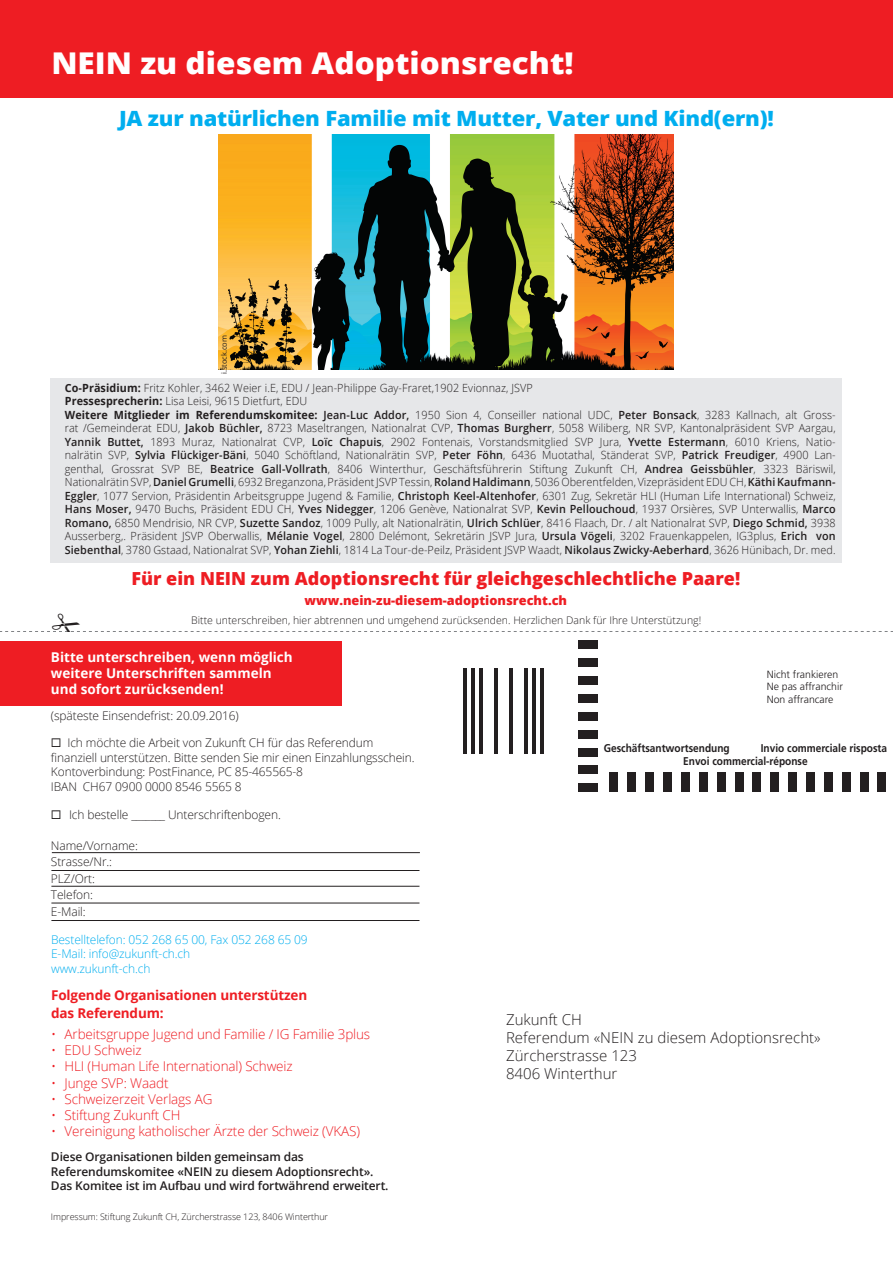
<style>
.page{position:relative;width:893px;height:1263px;background:#fff}
.page>*{position:absolute;margin:0;border:0;box-sizing:border-box;transform-origin:0 0}
.t1{font:800 30px "Open Sans";color:#fff;scale:1.05 1}
.t2{font:800 21px "Open Sans";letter-spacing:-.01em;color:#00aeef;scale:1.05 1}
.t3{font:800 18px "Open Sans";color:#ee1d23}
.t4{font:300 15px/18px "Open Sans";color:#231f20}
.t5{font:300 13.5px "Open Sans";letter-spacing:-.01em;color:#ee1d23}
.t6{font:700 13.5px/16.2px "Open Sans";color:#fff}
.t7{font:700 13.5px/18px "Open Sans";letter-spacing:-.01em;color:#ee1d23}
.t8{font:800 12.75px "Open Sans";color:#ee1d23}
.t9{font:300 12px/16.5px "Open Sans";letter-spacing:-.01em;color:#231f20}
.t10{font:600 12px/14.4px "Open Sans";letter-spacing:-.01em;color:#231f20}
.t11{font:300 12px/14.4px "Open Sans";letter-spacing:-.01em;color:#00aeef}
.t12{font:300 11.25px/13.5px "Open Sans";letter-spacing:.01em;color:#231f20;scale:.96 1}
.t13{font:700 11.25px/13.5px "Frutiger LT Std";color:#231f20;scale:.9 1}
.t14{font:300 10.5px "Open Sans";color:#231f20}
.t15{font:300 10.5px/12.6px "Frutiger LT Std";color:#231f20}
.t16{font:300 9px "Open Sans";letter-spacing:-.01em;color:#231f20}
.t17{font:7.5px "Open Sans";color:#231f20}
.s1{font-weight:700}
.s2{font-weight:600}
</style>
<div class="page">
<div style="left:0;top:641px;width:341px;height:65px;background:#ee1d23"></div>
<div style="left:0;top:0;width:893px;height:98px;background:#ee1d23"></div>
<img style="left:219px;top:135px;width:455px;height:234px">
<hr style="left:52px;top:852px;width:368px;height:1px;background:#231f20">
<hr style="left:51px;top:870px;width:368px;height:1px;background:#231f20">
<hr style="left:51px;top:886px;width:368px;height:1px;background:#231f20">
<hr style="left:51px;top:903px;width:368px;height:1px;background:#231f20">
<hr style="left:51px;top:920px;width:368px;height:1px;background:#231f20">
<div style="left:50px;top:378px;width:791px;height:184px;background:#e6e7e9"></div>
<hr style="left:463px;top:669px;width:4px;height:85px;background:#231f20">
<hr style="left:471px;top:669px;width:3px;height:85px;background:#231f20">
<hr style="left:479px;top:669px;width:3px;height:85px;background:#231f20">
<hr style="left:494px;top:669px;width:3px;height:85px;background:#231f20">
<hr style="left:509px;top:669px;width:4px;height:85px;background:#231f20">
<hr style="left:525px;top:669px;width:3px;height:85px;background:#231f20">
<hr style="left:532px;top:669px;width:4px;height:85px;background:#231f20">
<hr style="left:540px;top:669px;width:3px;height:85px;background:#231f20">
<div style="left:610px;top:773px;width:8px;height:19px;background:#231f20"></div>
<div style="left:627px;top:773px;width:9px;height:19px;background:#231f20"></div>
<div style="left:645px;top:773px;width:9px;height:19px;background:#231f20"></div>
<div style="left:663px;top:773px;width:9px;height:19px;background:#231f20"></div>
<div style="left:681px;top:773px;width:9px;height:19px;background:#231f20"></div>
<div style="left:699px;top:773px;width:8px;height:19px;background:#231f20"></div>
<div style="left:717px;top:773px;width:8px;height:19px;background:#231f20"></div>
<div style="left:735px;top:773px;width:8px;height:19px;background:#231f20"></div>
<div style="left:752px;top:773px;width:9px;height:19px;background:#231f20"></div>
<div style="left:770px;top:773px;width:9px;height:19px;background:#231f20"></div>
<div style="left:788px;top:773px;width:9px;height:19px;background:#231f20"></div>
<div style="left:806px;top:773px;width:9px;height:19px;background:#231f20"></div>
<div style="left:824px;top:773px;width:8px;height:19px;background:#231f20"></div>
<div style="left:842px;top:773px;width:8px;height:19px;background:#231f20"></div>
<div style="left:860px;top:773px;width:8px;height:19px;background:#231f20"></div>
<div style="left:877px;top:773px;width:9px;height:19px;background:#231f20"></div>
<div style="left:578px;top:641px;width:19px;height:8px;background:#231f20"></div>
<div style="left:578px;top:658px;width:19px;height:9px;background:#231f20"></div>
<div style="left:578px;top:676px;width:19px;height:9px;background:#231f20"></div>
<div style="left:578px;top:694px;width:19px;height:9px;background:#231f20"></div>
<div style="left:578px;top:712px;width:19px;height:8px;background:#231f20"></div>
<div style="left:578px;top:730px;width:19px;height:8px;background:#231f20"></div>
<div style="left:578px;top:748px;width:19px;height:8px;background:#231f20"></div>
<div style="left:578px;top:766px;width:19px;height:8px;background:#231f20"></div>
<div style="left:578px;top:783px;width:19px;height:9px;background:#231f20"></div>
<svg style="left:0;top:631px;width:893px;height:1px"></svg>
<h1 class="t1" style="left:51px;top:40px;width:499px">NEIN zu diesem Adoptionsrecht!</h1>
<h2 class="t2" style="left:119px;top:102px;width:625px">JA zur natürlichen Familie mit Mutter, Vater und Kind(ern)!</h2>
<p class="t17" style="left:219px;top:374px;width:41px;rotate:-90deg">i.stock.com</p>
<p class="t12" style="left:65px;top:380px;width:805px"><span class="s1">Co-Präsidium:</span> Fritz Kohler, 3462 Weier i.E, EDU / Jean-Philippe Gay-Fraret,1902 Evionnaz, JSVP<br><span class="s1">Pressesprecherin:</span> Lisa Leisi, 9615 Dietfurt, EDU<br><span class="s1">Weitere Mitglieder im Referendumskomitee:</span> <span class="s2">Jean-Luc Addor,</span> 1950 Sion 4, Conseiller national UDC, <span class="s2">Peter Bonsack</span>, 3283 Kallnach, alt Gross&shy;rat /Gemeinderat EDU, <span class="s2">Jakob Büchler,</span> 8723 Maseltrangen, Nationalrat CVP, <span class="s2">Thomas Burgherr</span>, 5058 Wiliberg, NR SVP, Kantonalpräsident SVP Aargau, <span class="s2">Yannik Buttet,</span> 1893 Muraz, Nationalrat CVP, <span class="s2">Loïc Chapuis</span>, 2902 Fontenais, Vorstandsmitglied SVP Jura, <span class="s2">Yvette Estermann</span>, 6010 Kriens, Natio&shy;nalrätin SVP, <span class="s2">Sylvia Flückiger-Bäni</span>, 5040 Schöftland, Nationalrätin SVP, <span class="s2">Peter Föhn</span>, 6436 Muotathal, Ständerat SVP, <span class="s2">Patrick Freudiger</span>, 4900 Lan&shy;genthal, Grossrat SVP BE, <span class="s2">Beatrice Gall-Vollrath</span>, 8406 Winterthur, Geschäftsführerin Stiftung Zukunft CH, <span class="s2">Andrea Geissbühler</span>, 3323 Bäriswil, Nationalrätin SVP, <span class="s2">Daniel Grumelli</span>, 6932 Breganzona, Präsident JSVP Tessin, <span class="s2">Roland Haldimann</span>, 5036 Oberentfelden, Vizepräsident EDU CH, <span class="s2">Käthi Kaufmann-Eggler</span>, 1077 Servion, Präsidentin Arbeitsgruppe Jugend &amp; Familie, <span class="s2">Christoph Keel-Altenhofer</span>, 6301 Zug, Sekretär HLI (Human Life International) Schweiz, <span class="s2">Hans Moser,</span> 9470 Buchs, Präsident EDU CH, <span class="s2">Yves Nidegger</span>, 1206 Genève, Nationalrat SVP, <span class="s2">Kevin Pellouchoud</span>, 1937 Orsières, SVP Unterwallis, <span class="s2">Marco Romano,</span> 6850 Mendrisio, NR CVP, <span class="s2">Suzette Sandoz</span>, 1009 Pully, alt Nationalrätin, <span class="s2">Ulrich Schlüer</span>, 8416 Flaach, Dr. / alt Nationalrat SVP, <span class="s2">Diego Schmid,</span> 3938<br>Ausserberg,. Präsident JSVP Oberwallis, <span class="s2">Mélanie Vogel</span>, 2800 Delémont, Sekretärin JSVP Jura, <span class="s2">Ursula Vögeli</span>, 3202 Frauenkappelen, IG3plus, <span class="s2">Erich von Siebenthal</span>, 3780 Gstaad, Nationalrat SVP, <span class="s2">Yohan Ziehli</span>, 1814 La Tour-de-Peilz, Präsident JSVP Waadt, <span class="s2">Nikolaus Zwicky-Aeberhard</span>, 3626 Hünibach, Dr. med.</p>
<h3 class="t3" style="left:131px;top:565px;width:610px">Für ein NEIN zum Adoptionsrecht für gleichgeschlechtliche Paare!</h3>
<p class="t8" style="left:304px;top:590px;width:264px">www.nein-zu-diesem-adoptionsrecht.ch</p>
<p class="t14" style="left:191px;top:613px;width:511px">Bitte unterschreiben, hier abtrennen und umgehend zurücksenden. Herzlichen Dank für Ihre Unterstützung!</p>
<p class="t6" style="left:51px;top:649px;width:243px">Bitte unterschreiben, wenn möglich weitere Unterschriften sammeln und sofort zurücksenden!</p>
<p class="t9" style="left:51px;top:707px;width:189px">(späteste Einsendefrist: 20.09.2016)</p>
<p class="t15" style="left:767px;top:668px;width:78px">Nicht frankieren<br>Ne pas affranchir<br>Non affrancare</p>
<p class="t9" style="left:51px;top:735px;width:365px;line-height:14.4px">◻ Ich möchte die Arbeit von Zukunft CH für das Referendum finanziell unterstützen. Bitte senden Sie mir einen Einzahlungsschein.<br>Kontoverbindung: PostFinance, PC 85-465565-8<br>IBAN CH67 0900 0000 8546 5565 8</p>
<p class="t9" style="left:51px;top:806px;width:231px">◻ Ich bestelle _______ Unterschriftenbogen.</p>
<p class="t9" style="left:51px;top:837px;width:88px">Name/Vorname:<br>Strasse/Nr.:<br>PLZ/Ort:<br>Telefon:<br>E-Mail:</p>
<p class="t11" style="left:51px;top:932px;width:258px">Bestelltelefon: 052 268 65 00, Fax 052 268 65 09<br>E-Mail: info@zukunft-ch.ch<br>www.zukunft-ch.ch</p>
<p class="t7" style="left:51px;top:986px;width:258px">Folgende Organisationen unterstützen das Referendum:</p>
<p class="t5" style="left:51px;top:1025px;width:321px">• Arbeitsgruppe Jugend und Familie / IG Familie 3plus</p>
<p class="t5" style="left:51px;top:1041px;width:92px">• EDU Schweiz</p>
<p class="t5" style="left:51px;top:1057px;width:243px">• HLI (Human Life International) Schweiz</p>
<p class="t5" style="left:51px;top:1073px;width:119px">• Junge SVP: Waadt</p>
<p class="t5" style="left:51px;top:1089px;width:163px">• Schweizerzeit Verlags AG</p>
<p class="t5" style="left:51px;top:1106px;width:131px">• Stiftung Zukunft CH</p>
<p class="t5" style="left:51px;top:1122px;width:310px">• Vereinigung katholischer Ärzte der Schweiz (VKAS)</p>
<p class="t10" style="left:51px;top:1149px;width:339px">Diese Organisationen bilden gemeinsam das<br>Referendumskomitee «NEIN zu diesem Adoptionsrecht».<br>Das Komitee ist im Aufbau und wird fortwährend erweitert.</p>
<p class="t16" style="left:51px;top:1211px;width:279px">Impressum: Stiftung Zukunft CH, Zürcherstrasse 123, 8406 Winterthur</p>
<p class="t13" style="left:604px;top:741px;width:141px">Geschäftsantwortsendung</p>
<p class="t13" style="left:683px;top:741px;width:228px;text-indent:78px">Invio commerciale risposta<br>Envoi commercial-réponse</p>
<h3 class="t4" style="left:506px;top:1010px;width:316px">Zukunft CH<br>Referendum «NEIN zu diesem Adoptionsrecht»<br>Zürcherstrasse 123<br>8406 Winterthur</h3>
</div>
